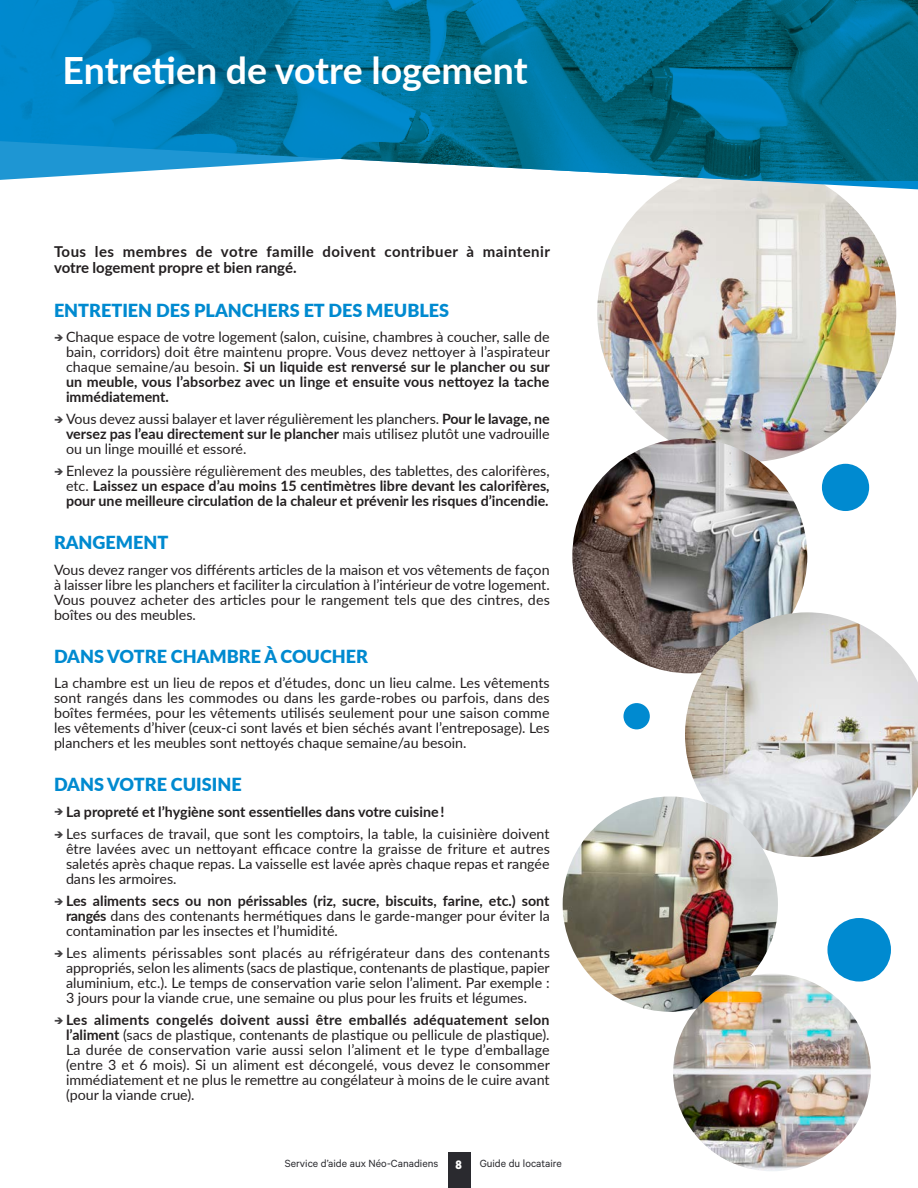
<style>
.page{position:relative;width:918px;height:1188px;background:#fff}
.page>*{position:absolute;margin:0;border:0;box-sizing:border-box;transform-origin:0 0}
.texte{font:700 37.5px "Lato";letter-spacing:-.005em;color:#fff}
.Sous-titre{font:900 18px "Lato";color:#008ad0}
.texte-2{font:700 15px/16.5px "Lato";letter-spacing:.025em;color:#231f20}
.texte-3{font:14.25px/15px "Lato";color:#231f20;text-align:justify}
.t1{font:700 14.25px/15px "Lato";color:#231f20;text-align:justify}
.t2{font:11.7px "Calibre";color:#2a2a2f}
.s1{font-weight:700}
.s2{font-weight:400}
.s3{font-weight:700;font-size:13.8px;color:#fff}
</style>
<div class="page">
<img style="left:597px;top:163px;width:299px;height:299px;border-radius:150px">
<svg style="left:663px;top:180px;width:255px;height:9px;background:#92c1d5"></svg>
<img style="left:0;top:0;width:918px;height:180px">
<img style="left:572px;top:438px;width:235px;height:235px;border-radius:117px">
<img style="left:685px;top:612px;width:233px;height:245px">
<img style="left:563px;top:796px;width:215px;height:216px;border-radius:108px">
<img style="left:673px;top:974px;width:198px;height:197px;border-radius:99px">
<div style="left:822px;top:464px;width:47px;height:47px;background:#008ad0;border-radius:50%"></div>
<div style="left:623px;top:703px;width:27px;height:26px;background:#008ad0;border-radius:50%"></div>
<div style="left:827px;top:918px;width:64px;height:64px;background:#008ad0;border-radius:50%"></div>
<div style="left:448px;top:1152px;width:22px;height:36px;background:#2a2a2f"></div>
<p class="texte" style="left:63px;top:43px;width:467px">Entretien de votre logement</p>
<p class="texte-2" style="left:54px;top:243px;width:497px">Tous les membres de votre famille doivent contribuer à maintenir votre logement propre et bien rangé.</p>
<p class="Sous-titre" style="left:54px;top:297px;width:397px">ENTRETIEN DES PLANCHERS ET DES MEUBLES</p>
<p class="texte-3" style="left:66px;top:329px;width:485px">Chaque espace de votre logement (salon, cuisine, chambres à coucher, salle de bain, corridors) doit être maintenu propre. Vous devez nettoyer à l’aspirateur chaque semaine/au besoin. <span class="s1">Si un liquide est renversé sur le plancher ou sur un meuble, vous l’absorbez avec un linge et ensuite vous nettoyez la tache immédiatement.</span></p>
<p class="texte-3" style="left:66px;top:411px;width:485px">Vous devez aussi balayer et laver régulièrement les planchers. <span class="s1">Pour le lavage, ne versez pas l’eau directement sur le plancher</span> mais utilisez plutôt une vadrouille ou un linge mouillé et essoré.</p>
<p class="t1" style="left:66px;top:463px;width:485px"><span class="s2">Enlevez la poussière régulièrement des meubles, des tablettes, des calorifères, etc.</span> Laissez un espace d’au moins 15 centimètres libre devant les calorifères, pour une meilleure circulation de la chaleur et prévenir les risques d’incendie.</p>
<p class="Sous-titre" style="left:54px;top:529px;width:116px">RANGEMENT</p>
<p class="texte-3" style="left:54px;top:561px;width:497px">Vous devez ranger vos différents articles de la maison et vos vêtements de façon à laisser libre les planchers et faciliter la circulation à l’intérieur de votre logement.<br>Vous pouvez acheter des articles pour le rangement tels que des cintres, des boîtes ou des meubles.</p>
<p class="Sous-titre" style="left:54px;top:643px;width:316px">DANS VOTRE CHAMBRE À COUCHER</p>
<p class="texte-3" style="left:54px;top:675px;width:497px">La chambre est un lieu de repos et d’études, donc un lieu calme. Les vêtements sont rangés dans les commodes ou dans les garde-robes ou parfois, dans des boîtes fermées, pour les vêtements utilisés seulement pour une saison comme les vêtements d’hiver (ceux-ci sont lavés et bien séchés avant l’entreposage). Les planchers et les meubles sont nettoyés chaque semaine/au besoin.</p>
<p class="Sous-titre" style="left:54px;top:771px;width:189px">DANS VOTRE CUISINE</p>
<p class="t1" style="left:66px;top:803px;width:380px">La propreté et l’hygiène sont essentielles dans votre cuisine !</p>
<p class="texte-3" style="left:66px;top:825px;width:485px">Les surfaces de travail, que sont les comptoirs, la table, la cuisinière doivent être lavées avec un nettoyant efficace contre la graisse de friture et autres saletés après chaque repas. La vaisselle est lavée après chaque repas et rangée dans les armoires.</p>
<p class="texte-3" style="left:66px;top:892px;width:485px"><span class="s1">Les aliments secs ou non périssables (riz, sucre, biscuits, farine, etc.) sont rangés</span> dans des contenants hermétiques dans le garde-manger pour éviter la contamination par les insectes et l’humidité.</p>
<p class="texte-3" style="left:66px;top:944px;width:485px">Les aliments périssables sont placés au réfrigérateur dans des contenants appropriés, selon les aliments (sacs de plastique, contenants de plastique, papier aluminium, etc.). Le temps de conservation varie selon l’aliment. Par exemple :<br>3 jours pour la viande crue, une semaine ou plus pour les fruits et légumes.</p>
<p class="texte-3" style="left:66px;top:1011px;width:485px"><span class="s1">Les aliments congelés doivent aussi être emballés adéquatement selon l’aliment</span> (sacs de plastique, contenants de plastique ou pellicule de plastique).<br>La durée de conservation varie aussi selon l’aliment et le type d’emballage (entre 3 et 6 mois). Si un aliment est décongelé, vous devez le consommer immédiatement et ne plus le remettre au congélateur à moins de le cuire avant (pour la viande crue).</p>
<p class="t2" style="left:285px;top:1157px;width:178px">Service d’aide aux Néo-Canadiens <span class="s3">8</span></p>
<p class="t2" style="left:480px;top:1157px;width:84px">Guide du locataire</p>
</div>
